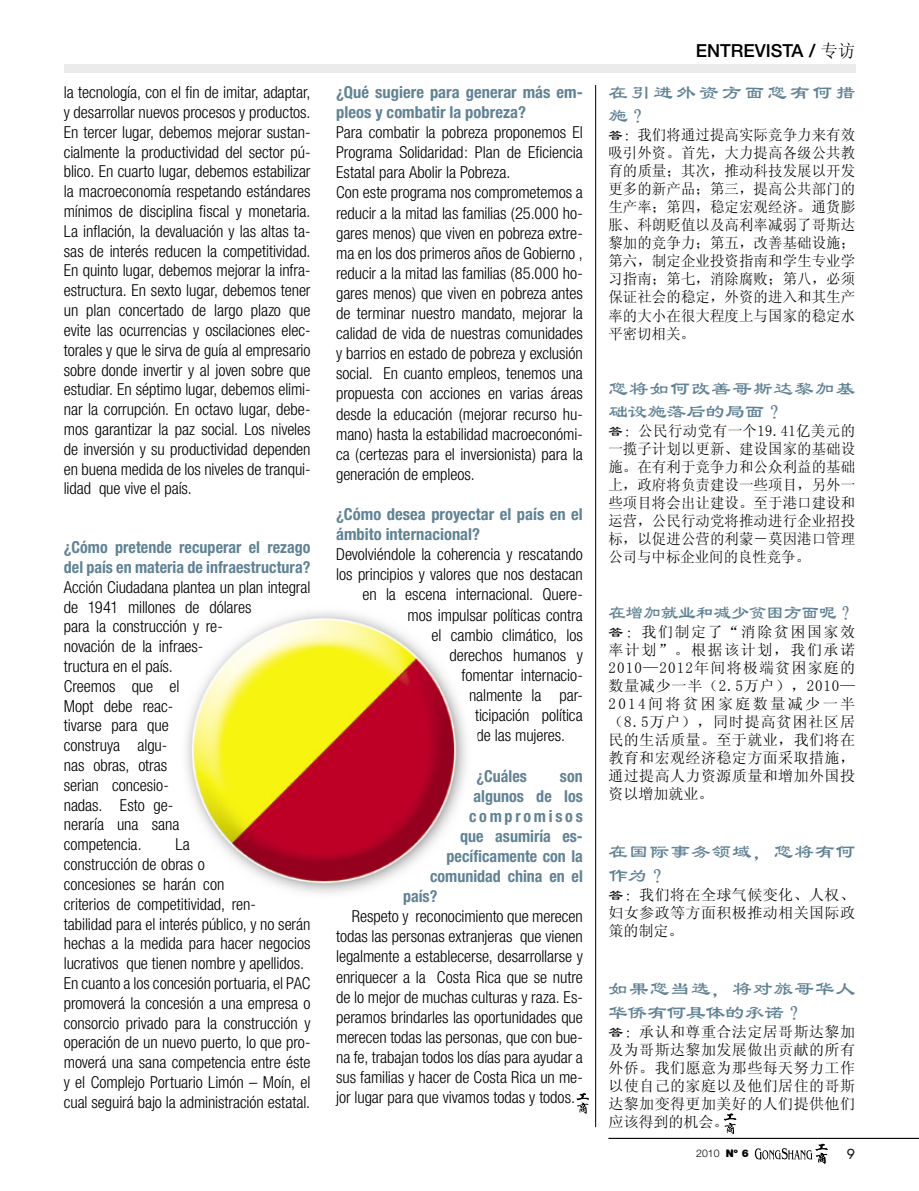
<style>
.page{position:relative;width:919px;height:1191px;background:#fff}
.page>*{position:absolute;margin:0;border:0;box-sizing:border-box;transform-origin:0 0}
.t1{font:19.5px/23.4px "Li Su";letter-spacing:.06em;color:#5f8294}
.t2{font:19.5px "Li Su";color:#5f8294;scale:.9 1}
.t3{font:19.5px/23.4px "Li Su";letter-spacing:.165em;color:#5f8294}
.t4{font:500 18px "Helvetica Neue";color:#000}
.t5{font:300 condensed 16.5px/19.8px "Helvetica Neue";letter-spacing:-.005em;color:#000}
.t6{font:700 condensed 16.5px/20.1px "Helvetica Neue";color:#5f8294}
.t7{font:700 condensed 16.5px "Helvetica Neue";letter-spacing:.17em;color:#5f8294}
.t8{font:15px/18px "Sim Sun";letter-spacing:.02em;color:#000;text-align:justify;scale:.96 1}
.t9{font:15px/18px "Sim Sun";letter-spacing:.02em;color:#000;text-align:justify}
.t10{font:13.5px "Futura";color:#000}
.t11{font:300 10.5px "Helvetica Neue";color:#000}
.s1{font-family:"Sim Sun";font-weight:400}
.s2{font-family:"Li Su"}
.s3{font-weight:900}
</style>
<div class="page">
<hr style="left:608px;top:1137px;width:310px;height:2px;background:#000">
<svg style="left:754px;top:1143px;width:73px;height:20px"></svg>
<div style="left:64px;top:64px;width:791px;height:8px;background:#ebebeb"></div>
<hr style="left:595px;top:85px;width:1px;height:1042px;background:#000">
<svg style="left:724px;top:1113px;width:12px;height:21px"></svg>
<img style="left:169px;top:595px;width:309px;height:310px;border-radius:155px">
<svg style="left:576px;top:1093px;width:13px;height:20px"></svg>
<p class="t5" style="left:64px;top:82px;width:248px;text-align:justify">la tecnología, con el fin de imitar, adaptar, y desarrollar nuevos procesos y productos.<br>En tercer lugar, debemos mejorar sustan&shy;cialmente la productividad del sector pú&shy;blico. En cuarto lugar, debemos estabilizar la macroeconomía respetando estándares mínimos de disciplina fiscal y monetaria.<br>La inflación, la devaluación y las altas ta&shy;sas de interés reducen la competitividad.<br>En quinto lugar, debemos mejorar la infra&shy;estructura. En sexto lugar, debemos tener un plan concertado de largo plazo que evite las ocurrencias y oscilaciones elec&shy;torales y que le sirva de guía al empresario sobre donde invertir y al joven sobre que estudiar. En séptimo lugar, debemos elimi&shy;nar la corrupción. En octavo lugar, debe&shy;mos garantizar la paz social. Los niveles de inversión y su productividad dependen en buena medida de los niveles de tranqui&shy;lidad que vive el país.</p>
<p class="t6" style="left:64px;top:537px;width:248px">¿Cómo pretende recuperar el rezago del país en materia de infraestructura?</p>
<p class="t5" style="left:64px;top:577px;width:248px">Acción Ciudadana plantea un plan integral de 1941 millones de dólares<br>para la construcción y re-<br>novación de la infraes-<br>tructura en el país.<br>Creemos que el<br>Mopt debe reac-<br>tivarse para que<br>construya algu-<br>nas obras, otras<br>serian concesio-<br>nadas. Esto ge-<br>neraría una sana<br>competencia.</p>
<p class="t5" style="left:64px;top:834px;width:248px;text-indent:112px">La<br>construcción de obras o<br>concesiones se harán con<br>criterios de competitividad, ren-<br>tabilidad para el interés público, y no serán hechas a la medida para hacer negocios lucrativos que tienen nombre y apellidos.<br>En cuanto a los concesión portuaria, el PAC promoverá la concesión a una empresa o consorcio privado para la construcción y operación de un nuevo puerto, lo que pro&shy;moverá una sana competencia entre éste y el Complejo Portuario Limón – Moín, el cual seguirá bajo la administración estatal.</p>
<p class="t6" style="left:336px;top:82px;width:248px">¿Qué sugiere para generar más em&shy;pleos y combatir la pobreza?</p>
<p class="t5" style="left:336px;top:122px;width:248px">Para combatir la pobreza proponemos El Programa Solidaridad: Plan de Eficiencia Estatal para Abolir la Pobreza.<br>Con este programa nos comprometemos a reducir a la mitad las familias (25.000 ho&shy;gares menos) que viven en pobreza extre&shy;ma en los dos primeros años de Gobierno , reducir a la mitad las familias (85.000 ho&shy;gares menos) que viven en pobreza antes de terminar nuestro mandato, mejorar la calidad de vida de nuestras comunidades y barrios en estado de pobreza y exclusión social. En cuanto empleos, tenemos una propuesta con acciones en varias áreas desde la educación (mejorar recurso hu&shy;mano) hasta la estabilidad macroeconómi&shy;ca (certezas para el inversionista) para la generación de empleos.</p>
<p class="t6" style="left:336px;top:504px;width:248px">¿Cómo desea proyectar el país en el ámbito internacional?</p>
<p class="t5" style="left:336px;top:544px;width:248px">Devolviéndole la coherencia y rescatando</p>
<p class="t5" style="left:336px;top:564px;width:248px">los principios y valores que nos destacan</p>
<p class="t5" style="left:362px;top:584px;width:222px">en la escena internacional. Quere-</p>
<p class="t5" style="left:407px;top:604px;width:177px">mos impulsar políticas contra</p>
<p class="t5" style="left:431px;top:625px;width:153px">el cambio climático, los</p>
<p class="t5" style="left:449px;top:645px;width:135px">derechos humanos y</p>
<p class="t5" style="left:461px;top:665px;width:123px">fomentar internacio-</p>
<p class="t5" style="left:469px;top:685px;width:115px">nalmente la par-</p>
<p class="t5" style="left:475px;top:705px;width:109px">ticipación política</p>
<p class="t5" style="left:476px;top:725px;width:90px">de las mujeres.</p>
<p class="t6" style="left:476px;top:765px;width:52px">¿Cuáles</p>
<p class="t6" style="left:560px;top:765px;width:24px">son</p>
<p class="t6" style="left:473px;top:785px;width:111px">algunos de los</p>
<p class="t7" style="left:469px;top:806px;width:115px">compromisos</p>
<p class="t6" style="left:460px;top:825px;width:124px">que asumiría es-</p>
<p class="t6" style="left:446px;top:846px;width:138px">pecíficamente con la</p>
<p class="t6" style="left:430px;top:866px;width:154px">comunidad china en el</p>
<p class="t6" style="left:403px;top:886px;width:36px">país?</p>
<p class="t5" style="left:336px;top:906px;width:248px;text-align:justify;text-indent:16px">Respeto y reconocimiento que merecen todas las personas extranjeras que vienen legalmente a establecerse, desarrollarse y enriquecer a la Costa Rica que se nutre de lo mejor de muchas culturas y raza. Es&shy;peramos brindarles las oportunidades que merecen todas las personas, que con bue&shy;na fe, trabajan todos los días para ayudar a sus familias y hacer de Costa Rica un me&shy;jor lugar para que vivamos todas y todos.</p>
<p class="t4" style="left:695px;top:39px;width:37px">ENTRE</p>
<p class="t4" style="left:754px;top:39px;width:102px">VISTA / <span class="s1">专访</span></p>
<p class="t3" style="left:608px;top:81px;width:248px">在引进外资方面您有何措施？</p>
<p class="t8" style="left:608px;top:126px;width:258px"><span class="s2">答：</span>我们将通过提高实际竞争力来有效吸引外资。首先，大力提高各级公共教育的质量；其次，推动科技发展以开发更多的新产品；第三，提高公共部门的生产率；第四，稳定宏观经济。通货膨胀、科朗贬值以及高利率减弱了哥斯达黎加的竞争力；第五，改善基础设施；第六，制定企业投资指南和学生专业学习指南；第七，消除腐败；第八，必须保证社会的稳定，外资的进入和其生产率的大小在很大程度上与国家的稳定水平密切相关。</p>
<p class="t1" style="left:608px;top:377px;width:248px">您将如何改善哥斯达黎加基础设施落后的局面？</p>
<p class="t8" style="left:608px;top:422px;width:258px"><span class="s2">答：</span>公民行动党有一个19.41亿美元的一揽子计划以更新、建设国家的基础设施。在有利于竞争力和公众利益的基础上，政府将负责建设一些项目，另外一些项目将会出让建设。至于港口建设和运营，公民行动党将推动进行企业招投标，以促进公营的利蒙－莫因港口管理公司与中标企业间的良性竞争。</p>
<p class="t2" style="left:608px;top:602px;width:274px">在增加就业和减少贫困方面呢？</p>
<p class="t9" style="left:608px;top:622px;width:248px"><span class="s2">答：</span>我们制定了“消除贫困国家效率计划”。根据该计划，我们承诺2010—2012年间将极端贫困家庭的数量减少一半（2.5万户），2010— 2014间将贫困家庭数量减少一半（8.5万户），同时提高贫困社区居民的生活质量。至于就业，我们将在教育和宏观经济稳定方面采取措施，通过提高人力资源质量和增加外国投资以增加就业。</p>
<p class="t1" style="left:608px;top:840px;width:248px">在国际事务领域，您将有何作为？</p>
<p class="t9" style="left:608px;top:885px;width:248px"><span class="s2">答：</span>我们将在全球气候变化、人权、妇女参政等方面积极推动相关国际政策的制定。</p>
<p class="t1" style="left:608px;top:977px;width:248px">如果您当选，将对旅哥华人华侨有何具体的承诺？</p>
<p class="t9" style="left:608px;top:1022px;width:248px"><span class="s2">答：</span>承认和尊重合法定居哥斯达黎加及为哥斯达黎加发展做出贡献的所有外侨。我们愿意为那些每天努力工作以使自己的家庭以及他们居住的哥斯达黎加变得更加美好的人们提供他们应该得到的机会。</p>
<p class="t11" style="left:696px;top:1146px;width:54px">2010 <span class="s3">Nº 6</span></p>
<p class="t10" style="left:846px;top:1144px;width:10px">9</p>
</div>
